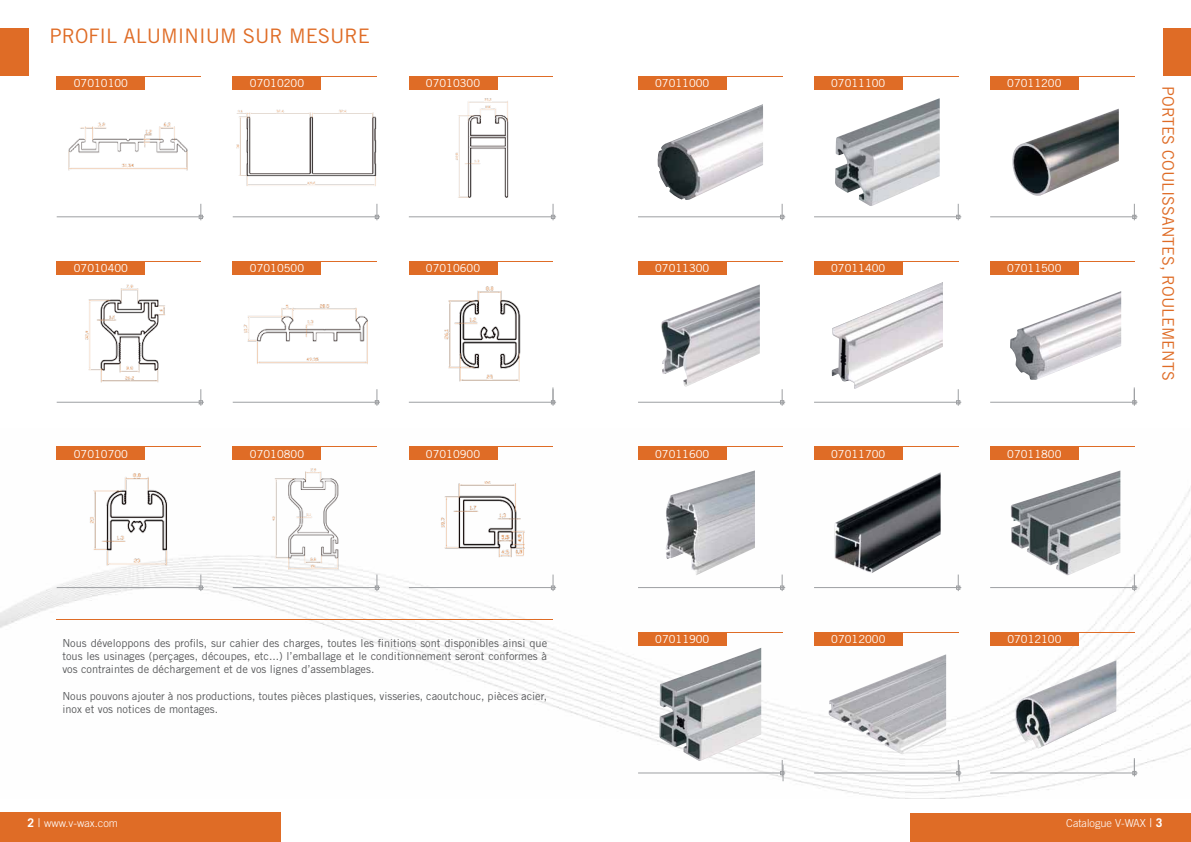
<style>
.page{position:relative;width:1191px;height:842px;background:#fff}
.page>*{position:absolute;margin:0;border:0;box-sizing:border-box;transform-origin:0 0}
.t1{font:20px "Trade Gothic LT Std";color:#df6c26}
.t2{font:16px "Trade Gothic LT Std";color:#df6c26}
.t3{font:11.1px "Trade Gothic LT Std";color:#fff}
.t4{font:11px/13.2px "Trade Gothic LT Std";color:#58595b;text-align:justify}
.t5{font:300 11px "Trade Gothic LT Std";color:#fff}
.s1{font-weight:700;font-size:12px}
.s2{font-weight:400;font-size:12px}
</style>
<div class="page">
<div style="left:910px;top:813px;width:281px;height:29px;background:#df6c26"></div>
<div style="left:1162px;top:28px;width:29px;height:48px;background:#df6c26"></div>
<img style="left:624px;top:446px;width:567px;height:352px">
<div style="left:0;top:813px;width:281px;height:29px;background:#df6c26"></div>
<div style="left:0;top:28px;width:28px;height:48px;background:#df6c26"></div>
<img style="left:0;top:446px;width:624px;height:285px">
<hr style="left:126px;top:76px;width:75px;height:1px;background:#df6c26">
<hr style="left:126px;top:446px;width:75px;height:1px;background:#df6c26">
<hr style="left:126px;top:261px;width:75px;height:1px;background:#df6c26">
<div style="left:57px;top:76px;width:88px;height:14px;background:#df6c26"></div>
<div style="left:57px;top:446px;width:88px;height:14px;background:#df6c26"></div>
<div style="left:57px;top:261px;width:88px;height:14px;background:#df6c26"></div>
<hr style="left:478px;top:76px;width:75px;height:1px;background:#df6c26">
<hr style="left:478px;top:446px;width:75px;height:1px;background:#df6c26">
<hr style="left:478px;top:261px;width:75px;height:1px;background:#df6c26">
<div style="left:409px;top:76px;width:88px;height:14px;background:#df6c26"></div>
<div style="left:409px;top:446px;width:88px;height:14px;background:#df6c26"></div>
<div style="left:409px;top:261px;width:88px;height:14px;background:#df6c26"></div>
<hr style="left:302px;top:76px;width:75px;height:1px;background:#df6c26">
<hr style="left:302px;top:446px;width:75px;height:1px;background:#df6c26">
<hr style="left:302px;top:261px;width:75px;height:1px;background:#df6c26">
<div style="left:233px;top:76px;width:88px;height:14px;background:#df6c26"></div>
<div style="left:233px;top:446px;width:88px;height:14px;background:#df6c26"></div>
<div style="left:233px;top:261px;width:88px;height:14px;background:#df6c26"></div>
<hr style="left:57px;top:217px;width:147px;height:1px;background:#9d9fa2">
<hr style="left:57px;top:587px;width:147px;height:1px;background:#9d9fa2">
<hr style="left:57px;top:402px;width:147px;height:1px;background:#9d9fa2">
<hr style="left:233px;top:217px;width:147px;height:1px;background:#9d9fa2">
<hr style="left:233px;top:587px;width:147px;height:1px;background:#9d9fa2">
<hr style="left:233px;top:402px;width:147px;height:1px;background:#9d9fa2">
<hr style="left:409px;top:217px;width:147px;height:1px;background:#9d9fa2">
<hr style="left:409px;top:587px;width:147px;height:1px;background:#9d9fa2">
<hr style="left:409px;top:402px;width:147px;height:1px;background:#9d9fa2">
<svg style="left:199px;top:204px;width:4px;height:16px"></svg>
<svg style="left:199px;top:574px;width:4px;height:17px"></svg>
<svg style="left:199px;top:389px;width:4px;height:17px"></svg>
<svg style="left:375px;top:204px;width:4px;height:16px"></svg>
<svg style="left:375px;top:574px;width:4px;height:17px"></svg>
<svg style="left:375px;top:389px;width:4px;height:17px"></svg>
<svg style="left:551px;top:204px;width:4px;height:16px"></svg>
<svg style="left:551px;top:574px;width:4px;height:17px"></svg>
<svg style="left:551px;top:387px;width:4px;height:19px"></svg>
<img style="left:68px;top:122px;width:120px;height:49px">
<img style="left:85px;top:285px;width:80px;height:98px">
<img style="left:88px;top:472px;width:80px;height:95px">
<img style="left:236px;top:109px;width:140px;height:77px">
<img style="left:244px;top:304px;width:124px;height:60px">
<img style="left:271px;top:468px;width:70px;height:103px">
<img style="left:455px;top:98px;width:54px;height:100px">
<img style="left:444px;top:286px;width:77px;height:96px">
<img style="left:440px;top:481px;width:84px;height:77px">
<hr style="left:57px;top:619px;width:496px;height:1px;background:#df6c26">
<hr style="left:708px;top:76px;width:74px;height:1px;background:#df6c26">
<hr style="left:708px;top:446px;width:74px;height:1px;background:#df6c26">
<hr style="left:708px;top:261px;width:74px;height:1px;background:#df6c26">
<hr style="left:708px;top:632px;width:74px;height:1px;background:#df6c26">
<div style="left:638px;top:76px;width:88px;height:14px;background:#df6c26"></div>
<div style="left:638px;top:446px;width:88px;height:14px;background:#df6c26"></div>
<div style="left:638px;top:261px;width:88px;height:14px;background:#df6c26"></div>
<div style="left:638px;top:632px;width:88px;height:14px;background:#df6c26"></div>
<hr style="left:1060px;top:76px;width:74px;height:1px;background:#df6c26">
<hr style="left:1060px;top:446px;width:74px;height:1px;background:#df6c26">
<hr style="left:1060px;top:261px;width:74px;height:1px;background:#df6c26">
<hr style="left:1060px;top:632px;width:74px;height:1px;background:#df6c26">
<div style="left:990px;top:76px;width:88px;height:14px;background:#df6c26"></div>
<div style="left:990px;top:446px;width:88px;height:14px;background:#df6c26"></div>
<div style="left:990px;top:261px;width:88px;height:14px;background:#df6c26"></div>
<div style="left:990px;top:632px;width:88px;height:14px;background:#df6c26"></div>
<hr style="left:884px;top:76px;width:74px;height:1px;background:#df6c26">
<hr style="left:884px;top:446px;width:74px;height:1px;background:#df6c26">
<hr style="left:884px;top:261px;width:74px;height:1px;background:#df6c26">
<hr style="left:884px;top:632px;width:74px;height:1px;background:#df6c26">
<div style="left:814px;top:76px;width:88px;height:14px;background:#df6c26"></div>
<div style="left:814px;top:446px;width:88px;height:14px;background:#df6c26"></div>
<div style="left:814px;top:261px;width:88px;height:14px;background:#df6c26"></div>
<div style="left:814px;top:632px;width:88px;height:14px;background:#df6c26"></div>
<hr style="left:638px;top:217px;width:147px;height:1px;background:#9d9fa2">
<hr style="left:638px;top:587px;width:147px;height:1px;background:#9d9fa2">
<hr style="left:638px;top:402px;width:147px;height:1px;background:#9d9fa2">
<hr style="left:638px;top:773px;width:147px;height:1px;background:#9d9fa2">
<hr style="left:814px;top:217px;width:147px;height:1px;background:#9d9fa2">
<hr style="left:814px;top:587px;width:147px;height:1px;background:#9d9fa2">
<hr style="left:814px;top:402px;width:147px;height:1px;background:#9d9fa2">
<hr style="left:814px;top:773px;width:147px;height:1px;background:#9d9fa2">
<hr style="left:990px;top:217px;width:147px;height:1px;background:#9d9fa2">
<hr style="left:990px;top:587px;width:147px;height:1px;background:#9d9fa2">
<hr style="left:990px;top:402px;width:147px;height:1px;background:#9d9fa2">
<hr style="left:990px;top:773px;width:147px;height:1px;background:#9d9fa2">
<svg style="left:780px;top:204px;width:4px;height:16px"></svg>
<svg style="left:780px;top:574px;width:4px;height:17px"></svg>
<svg style="left:780px;top:389px;width:4px;height:17px"></svg>
<svg style="left:956px;top:204px;width:4px;height:16px"></svg>
<svg style="left:956px;top:574px;width:4px;height:17px"></svg>
<svg style="left:956px;top:389px;width:4px;height:17px"></svg>
<svg style="left:1132px;top:204px;width:4px;height:16px"></svg>
<svg style="left:1132px;top:574px;width:4px;height:17px"></svg>
<svg style="left:1132px;top:387px;width:4px;height:19px"></svg>
<svg style="left:1132px;top:758px;width:4px;height:18px"></svg>
<svg style="left:780px;top:760px;width:4px;height:21px"></svg>
<svg style="left:956px;top:760px;width:4px;height:21px"></svg>
<img style="left:657px;top:104px;width:106px;height:96px">
<img style="left:661px;top:284px;width:99px;height:103px">
<img style="left:665px;top:470px;width:90px;height:106px">
<img style="left:659px;top:648px;width:102px;height:113px">
<img style="left:835px;top:98px;width:104px;height:108px">
<img style="left:831px;top:282px;width:112px;height:107px">
<img style="left:834px;top:472px;width:106px;height:102px">
<img style="left:828px;top:654px;width:118px;height:101px">
<img style="left:1012px;top:109px;width:106px;height:87px">
<img style="left:1010px;top:291px;width:111px;height:89px">
<img style="left:1010px;top:470px;width:110px;height:106px">
<img style="left:1014px;top:660px;width:102px;height:89px">
<h1 class="t1" style="left:50px;top:24px;width:100px">PROFIL ALUMINIUM</h1>
<h1 class="t1" style="left:243px;top:24px;width:14px">SUR</h1>
<h1 class="t1" style="left:289px;top:24px;width:14px">MESURE</h1>
<p class="t3" style="left:74px;top:76px;width:56px">07010100</p>
<p class="t3" style="left:74px;top:262px;width:56px">07010400</p>
<p class="t3" style="left:250px;top:76px;width:56px">07010200</p>
<p class="t3" style="left:250px;top:262px;width:56px">07010500</p>
<p class="t3" style="left:426px;top:76px;width:56px">07010300</p>
<p class="t3" style="left:426px;top:262px;width:56px">07010600</p>
<p class="t3" style="left:655px;top:76px;width:56px">07011000</p>
<p class="t3" style="left:655px;top:262px;width:56px">07011300</p>
<p class="t3" style="left:831px;top:76px;width:56px">07011100</p>
<p class="t3" style="left:831px;top:262px;width:56px">07011400</p>
<p class="t3" style="left:1007px;top:76px;width:56px">07011200</p>
<p class="t3" style="left:1007px;top:262px;width:56px">07011500</p>
<h2 class="t2" style="left:1177px;top:86px;width:296px;rotate:90deg">portes coulissantes, roulements</h2>
<p class="t3" style="left:74px;top:447px;width:56px">07010700</p>
<p class="t3" style="left:250px;top:447px;width:56px">07010800</p>
<p class="t3" style="left:426px;top:447px;width:56px">07010900</p>
<p class="t3" style="left:655px;top:447px;width:56px">07011600</p>
<p class="t3" style="left:831px;top:447px;width:56px">07011700</p>
<p class="t3" style="left:1007px;top:447px;width:56px">07011800</p>
<p class="t4" style="left:62px;top:636px;width:486px">Nous développons des profils, sur cahier des charges, toutes les finitions sont disponibles ainsi que tous les usinages (perçages, découpes, etc...) l’emballage et le conditionnement seront conformes à vos contraintes de déchargement et de vos lignes d’assemblages.</p>
<p class="t4" style="left:62px;top:689px;width:486px">Nous pouvons ajouter à nos productions, toutes pièces plastiques, visseries, caoutchouc, pièces acier, inox et vos notices de montages.</p>
<p class="t3" style="left:655px;top:632px;width:56px">07011900</p>
<p class="t3" style="left:831px;top:632px;width:56px">07012000</p>
<p class="t3" style="left:1007px;top:632px;width:56px">07012100</p>
<p class="t5" style="left:27px;top:817px;width:92px"><span class="s1">2</span> <span class="s2">|</span> www.v-wax.com</p>
<p class="t5" style="left:1066px;top:817px;width:98px">Catalogue V-WAX <span class="s2">|</span> <span class="s1">3</span></p>
</div>
